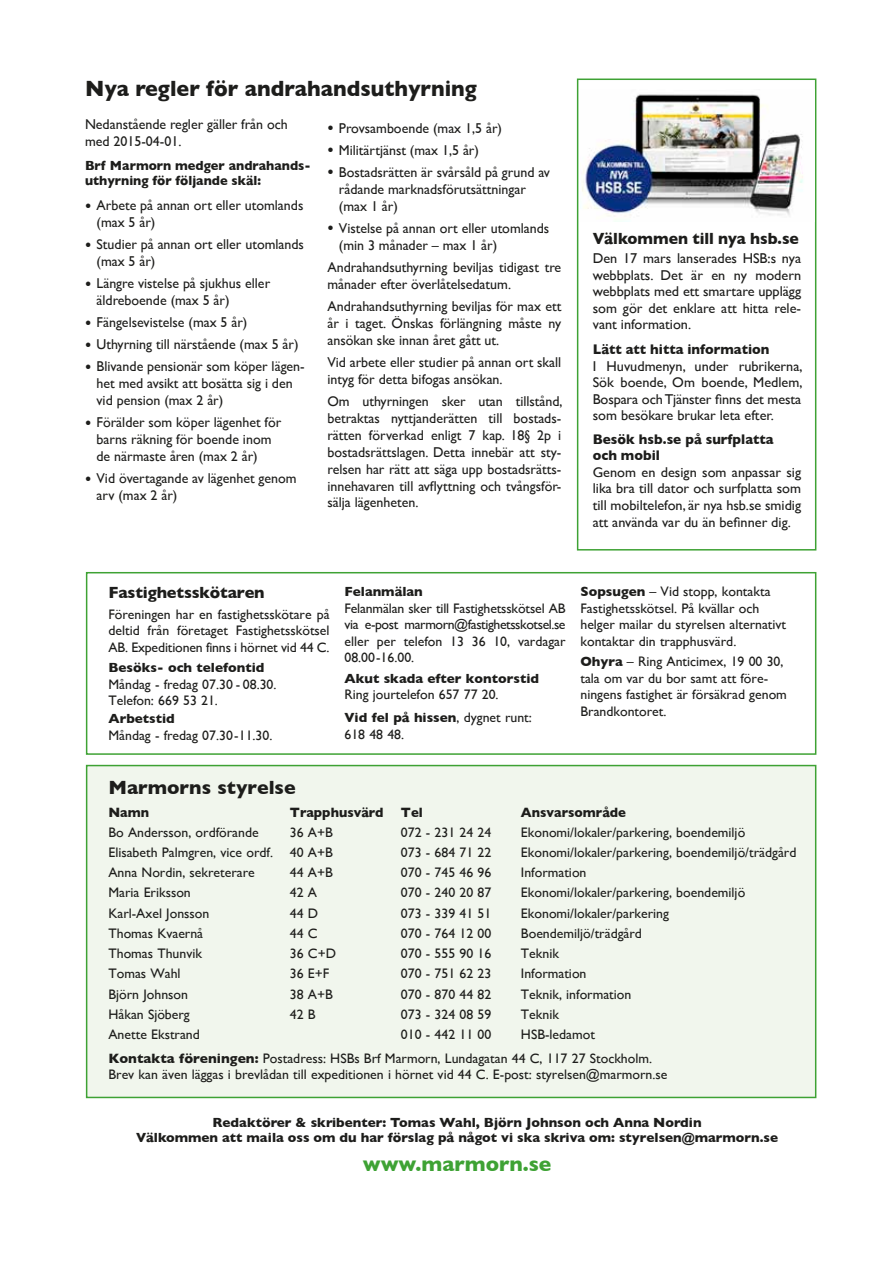
<style>
.page{position:relative;width:893px;height:1263px;background:#fff}
.page>*{position:absolute;margin:0;border:0;box-sizing:border-box;transform-origin:0 0}
.t1{font:700 22.5px "Gill Sans";color:#1d1d1b;scale:.95 1}
.t2{font:700 21px "Gill Sans";color:#3ea234}
.t3{font:700 19.5px "Gill Sans";color:#1d1d1b}
.t4{font:700 16.5px "Gill Sans";letter-spacing:-.01em;color:#1d1d1b;scale:.95 1}
.t5{font:700 16.5px "Gill Sans";letter-spacing:-.01em;color:#1d1d1b}
.t6{font:14.25px/17px "Gill Sans";color:#1d1d1b}
.t7{font:700 14.25px/15.8px "Gill Sans";color:#1d1d1b;scale:.95 1}
.t8{font:13.8px/16.5px "Gill Sans";color:#1d1d1b}
.t9{font:700 13.8px "Gill Sans";color:#1d1d1b;scale:.95 1}
.t10{font:700 13.5px/15px "Gill Sans";color:#1d1d1b;text-align:center}
.t11{font:700 13.5px/15px "Gill Sans";color:#1d1d1b;scale:.95 1}
.s1{font-size:18px}
.s2{font-weight:400;font-size:13.8px}
.s3{font-weight:700;font-size:13.5px}
.s4{font-weight:700}
</style>
<div class="page">
<div style="left:87px;top:765px;width:729px;height:332px;background:#f1f6ed"></div>
<div style="left:86px;top:765px;width:730px;height:333px;border:2px solid #3ea234"></div>
<div style="left:86px;top:572px;width:730px;height:183px;border:2px solid #3ea234"></div>
<div style="left:577px;top:79px;width:239px;height:471px;border:2px solid #3ea234"></div>
<img style="left:582px;top:89px;width:232px;height:132px">
<h1 class="t1" style="left:85px;top:71px;width:414px">Nya regler för andrahandsuthyrning</h1>
<p class="t6" style="left:85px;top:116px;width:204px">Nedanstående regler gäller från och med 2015-04-01.</p>
<p class="t11" style="left:85px;top:157px;width:239px">Brf Marmorn medger andrahands&shy;uthyrning för följande skäl:</p>
<p class="t6" style="left:97px;top:197px;width:208px;text-indent:-11px"><span class="s1">•</span> Arbete på annan ort eller utomlands (max 5 år)</p>
<p class="t6" style="left:97px;top:236px;width:209px;text-indent:-11px"><span class="s1">•</span> Studier på annan ort eller utomlands (max 5 år)</p>
<p class="t6" style="left:97px;top:275px;width:175px;text-indent:-11px"><span class="s1">•</span> Längre vistelse på sjukhus eller äldreboende (max 5 år)</p>
<p class="t6" style="left:85px;top:314px;width:164px"><span class="s1">•</span> Fängelsevistelse (max 5 år)</p>
<p class="t6" style="left:85px;top:336px;width:215px"><span class="s1">•</span> Uthyrning till närstående (max 5 år)</p>
<p class="t6" style="left:97px;top:358px;width:210px;text-indent:-11px"><span class="s1">•</span> Blivande pensionär som köper lägen&shy;het med avsikt att bosätta sig i den vid pension (max 2 år)</p>
<p class="t6" style="left:97px;top:414px;width:186px;text-indent:-11px"><span class="s1">•</span> Förälder som köper lägenhet för barns räkning för boende inom de närmaste åren (max 2 år)</p>
<p class="t6" style="left:97px;top:470px;width:202px;text-indent:-11px"><span class="s1">•</span> Vid övertagande av lägenhet genom arv (max 2 år)</p>
<p class="t6" style="left:327px;top:119px;width:176px"><span class="s1">•</span> Provsamboende (max 1,5 år)</p>
<p class="t6" style="left:327px;top:141px;width:153px"><span class="s1">•</span> Militärtjänst (max 1,5 år)</p>
<p class="t6" style="left:339px;top:163px;width:213px;text-indent:-11px"><span class="s1">•</span> Bostadsrätten är svårsåld på grund av rådande marknadsförutsättningar (max 1 år)</p>
<p class="t6" style="left:339px;top:219px;width:212px;text-indent:-11px"><span class="s1">•</span> Vistelse på annan ort eller utomlands (min 3 månader – max 1 år)</p>
<p class="t6" style="left:327px;top:258px;width:235px">Andrahandsuthyrning beviljas tidigast tre månader efter överlåtelsedatum.</p>
<p class="t6" style="left:327px;top:297px;width:235px;text-align:justify">Andrahandsuthyrning beviljas för max ett år i taget. Önskas förlängning måste ny ansökan ske innan året gått ut.</p>
<p class="t6" style="left:327px;top:353px;width:235px">Vid arbete eller studier på annan ort skall intyg för detta bifogas ansökan.</p>
<p class="t6" style="left:327px;top:392px;width:237px;text-align:justify">Om uthyrningen sker utan tillstånd, betraktas nyttjanderätten till bostads&shy;rätten förverkad enligt 7 kap. 18§ 2p i bostadsrättslagen. Detta innebär att sty&shy;relsen har rätt att säga upp bostadsrätts&shy;innehavaren till avflyttning och tvångsför&shy;sälja lägenheten.</p>
<p class="t4" style="left:593px;top:225px;width:218px">Välkommen till nya hsb.se</p>
<p class="t6" style="left:593px;top:250px;width:210px;line-height:16.5px;text-align:justify">Den 17 mars lanserades HSB:s nya webbplats. Det är en ny modern webbplats med ett smartare upplägg som gör det enklare att hitta rele&shy;vant information.</p>
<p class="t7" style="left:593px;top:341px;width:187px">Lätt att hitta information</p>
<p class="t6" style="left:593px;top:357px;width:211px;line-height:16.5px;text-align:justify">I Huvudmenyn, under rubrikerna, Sök boende, Om boende, Medlem, Bospara och Tjänster finns det mesta som besökare brukar leta efter.</p>
<p class="t7" style="left:593px;top:431px;width:192px">Besök hsb.se på surfplatta och mobil</p>
<p class="t6" style="left:593px;top:463px;width:210px;text-align:justify">Genom en design som anpassar sig lika bra till dator och surfplatta som till mobiltelefon, är nya hsb.se smidig att använda var du än befinner dig.</p>
<p class="t5" style="left:108px;top:579px;width:158px">Fastighetsskötaren</p>
<p class="t8" style="left:108px;top:606px;width:223px;text-align:justify">Föreningen har en fastighetsskötare på deltid från företaget Fastighetsskötsel AB. Expeditionen finns i hörnet vid 44 C.</p>
<p class="t10" style="left:108px;top:660px;width:157px">Besöks- och telefontid</p>
<p class="t8" style="left:108px;top:676px;width:170px">Måndag - fredag 07.30 - 08.30.<br>Telefon: 669 53 21.</p>
<p class="t10" style="left:108px;top:711px;width:68px">Arbetstid</p>
<p class="t8" style="left:108px;top:727px;width:165px">Måndag - fredag 07.30-11.30.</p>
<p class="t10" style="left:344px;top:584px;width:80px">Felanmälan</p>
<p class="t8" style="left:344px;top:599px;width:223px;text-align:justify">Felanmälan sker till Fastighetsskötsel AB via e-post marmorn@fastighetsskotsel.se eller per telefon 13 36 10, vardagar 08.00-16.00.</p>
<p class="t10" style="left:344px;top:670px;width:196px">Akut skada efter kontorstid</p>
<p class="t8" style="left:344px;top:686px;width:156px">Ring jourtelefon 657 77 20.</p>
<p class="t10" style="left:344px;top:710px;width:189px">Vid fel på hissen<span class="s2">, dygnet runt:</span></p>
<p class="t8" style="left:344px;top:726px;width:61px">618 48 48.</p>
<p class="t8" style="left:580px;top:583px;width:207px"><span class="s3">Sopsugen</span> – Vid stopp, kontakta Fastighetsskötsel. På kvällar och helger mailar du styrelsen alternativt kontaktar din trapphusvärd.</p>
<p class="t8" style="left:580px;top:653px;width:208px"><span class="s3">Ohyra</span> – Ring Anticimex, 19 00 30, tala om var du bor samt att före&shy;ningens fastighet är försäkrad genom<br>Brandkontoret.</p>
<h3 class="t3" style="left:108px;top:772px;width:189px">Marmorns styrelse</h3>
<p class="t9" style="left:108px;top:801px;width:44px">Namn</p>
<p class="t9" style="left:290px;top:801px;width:100px">Trapphusvärd</p>
<p class="t9" style="left:401px;top:801px;width:25px">Tel</p>
<p class="t9" style="left:521px;top:801px;width:112px">Ansvarsområde</p>
<p class="t8" style="left:108px;top:824px;width:152px">Bo Andersson, ordförande</p>
<p class="t8" style="left:290px;top:824px;width:45px">36 A+B</p>
<p class="t8" style="left:401px;top:824px;width:92px">072 - 231 24 24</p>
<p class="t8" style="left:521px;top:824px;width:226px">Ekonomi/lokaler/parkering, boendemiljö</p>
<p class="t8" style="left:108px;top:844px;width:226px">Elisabeth Palmgren, vice ordf. 40 A+B</p>
<p class="t8" style="left:401px;top:844px;width:92px">073 - 684 71 22</p>
<p class="t8" style="left:521px;top:844px;width:277px">Ekonomi/lokaler/parkering, boendemiljö/trädgård</p>
<p class="t8" style="left:108px;top:864px;width:148px">Anna Nordin, sekreterare</p>
<p class="t8" style="left:290px;top:864px;width:45px">44 A+B</p>
<p class="t8" style="left:401px;top:864px;width:92px">070 - 745 46 96</p>
<p class="t8" style="left:521px;top:864px;width:67px">Information</p>
<p class="t8" style="left:108px;top:884px;width:84px">Maria Eriksson</p>
<p class="t8" style="left:290px;top:884px;width:29px">42 A</p>
<p class="t8" style="left:401px;top:884px;width:92px">070 - 240 20 87</p>
<p class="t8" style="left:521px;top:884px;width:226px">Ekonomi/lokaler/parkering, boendemiljö</p>
<p class="t8" style="left:108px;top:905px;width:102px">Karl-Axel Jonsson</p>
<p class="t8" style="left:290px;top:905px;width:30px">44 D</p>
<p class="t8" style="left:401px;top:905px;width:92px">073 - 339 41 51</p>
<p class="t8" style="left:521px;top:905px;width:150px">Ekonomi/lokaler/parkering</p>
<p class="t8" style="left:108px;top:925px;width:96px">Thomas Kvaernå</p>
<p class="t8" style="left:290px;top:925px;width:29px">44 C</p>
<p class="t8" style="left:401px;top:925px;width:92px">070 - 764 12 00</p>
<p class="t8" style="left:521px;top:925px;width:123px">Boendemiljö/trädgård</p>
<p class="t8" style="left:108px;top:945px;width:95px">Thomas Thunvik</p>
<p class="t8" style="left:290px;top:945px;width:48px">36 C+D</p>
<p class="t8" style="left:401px;top:945px;width:92px">070 - 555 90 16</p>
<p class="t8" style="left:521px;top:945px;width:40px">Teknik</p>
<p class="t8" style="left:108px;top:965px;width:74px">Tomas Wahl</p>
<p class="t8" style="left:290px;top:965px;width:41px">36 E+F</p>
<p class="t8" style="left:401px;top:965px;width:92px">070 - 751 62 23</p>
<p class="t8" style="left:521px;top:965px;width:67px">Information</p>
<p class="t8" style="left:108px;top:986px;width:81px">Björn Johnson</p>
<p class="t8" style="left:290px;top:986px;width:45px">38 A+B</p>
<p class="t8" style="left:401px;top:986px;width:92px">070 - 870 44 82</p>
<p class="t8" style="left:521px;top:986px;width:112px">Teknik, information</p>
<p class="t8" style="left:108px;top:1006px;width:83px">Håkan Sjöberg</p>
<p class="t8" style="left:290px;top:1006px;width:27px">42 B</p>
<p class="t8" style="left:401px;top:1006px;width:92px">073 - 324 08 59</p>
<p class="t8" style="left:521px;top:1006px;width:40px">Teknik</p>
<p class="t8" style="left:108px;top:1026px;width:93px">Anette Ekstrand</p>
<p class="t8" style="left:401px;top:1026px;width:92px">010 - 442 11 00</p>
<p class="t8" style="left:108px;top:1022px;width:545px;line-height:24.3px;text-indent:412px">HSB-ledamot<br><span class="s4">Kontakta föreningen:</span> Postadress: HSBs Brf Marmorn, Lundagatan 44 C, 117 27 Stockholm.</p>
<p class="t8" style="left:108px;top:1066px;width:560px">Brev kan även läggas i brevlådan till expeditionen i hörnet vid 44 C. E-post: styrelsen@marmorn.se</p>
<p class="t10" style="left:136px;top:1114px;width:644px">Redaktörer &amp; skribenter: Tomas Wahl, Björn Johnson och Anna Nordin<br>Välkommen att maila oss om du har förslag på något vi ska skriva om: styrelsen@marmorn.se</p>
<h2 class="t2" style="left:363px;top:1147px;width:190px">www.marmorn.se</h2>
</div>
